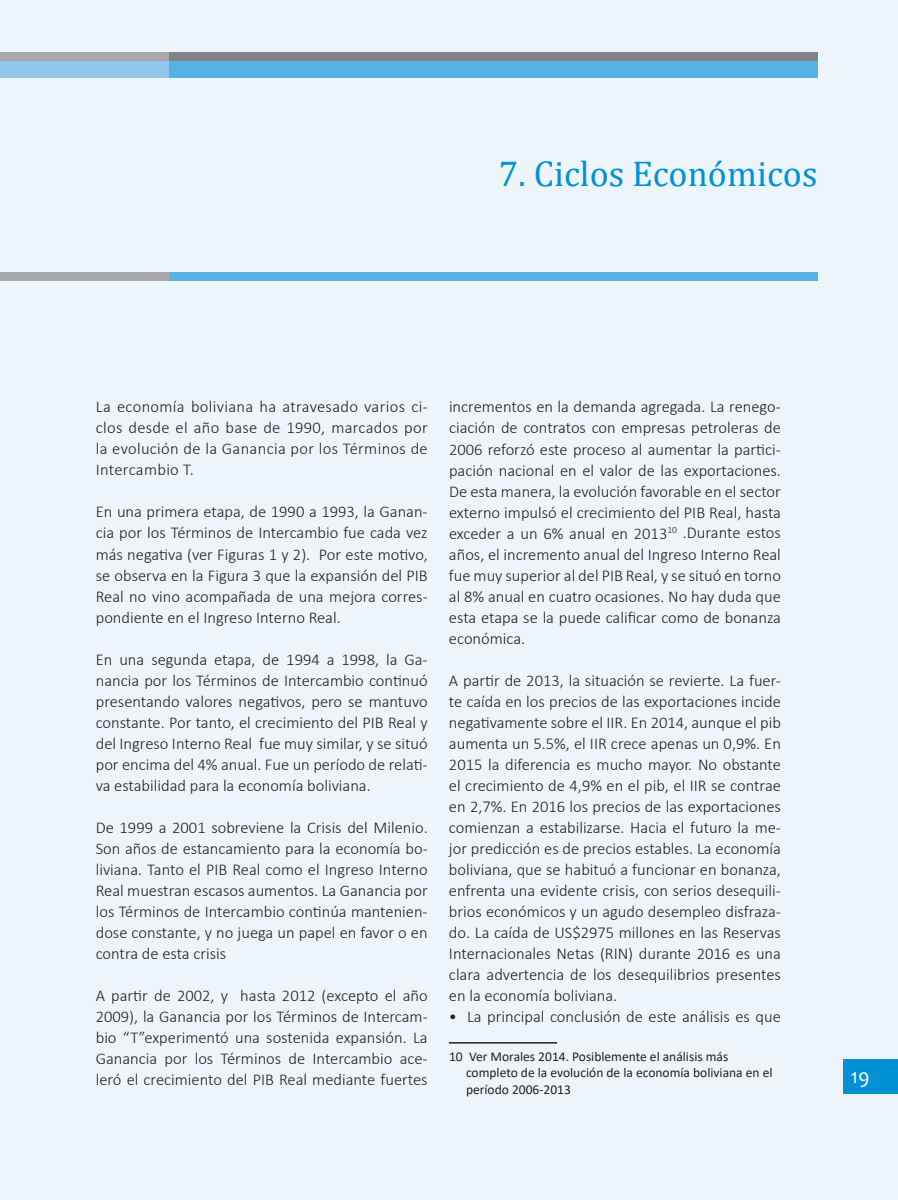
<style>
.page{position:relative;width:898px;height:1200px;background:#fff}
.page>*{position:absolute;margin:0;border:0;box-sizing:border-box;transform-origin:0 0}
.t1{font:36px "Cambria";color:#0091d6}
.t2{font:21px "Candara";color:#fff}
.t3{font:300 16.5px/21px "Calibri";color:#231f20;text-align:justify}
.t4{font:13.5px/16.2px "Calibri";color:#231f20}
</style>
<div class="page">
<div style="left:0;top:0;width:897px;height:1199px;background:#edf5fb"></div>
<div style="left:842px;top:1059px;width:55px;height:34px;background:#0091d6"></div>
<div style="left:0;top:272px;width:817px;height:9px;background:#56b2e4"></div>
<div style="left:0;top:272px;width:169px;height:9px;background:#a8a9ad"></div>
<div style="left:0;top:52px;width:817px;height:26px;background:#91c7ec"></div>
<div style="left:169px;top:61px;width:648px;height:17px;background:#56b2e4"></div>
<div style="left:0;top:52px;width:169px;height:9px;background:#a8a9ad"></div>
<div style="left:169px;top:52px;width:648px;height:9px;background:#808285"></div>
<hr style="left:449px;top:1041px;width:108px;height:2px;background:#231f20">
<h1 class="t1" style="left:498px;top:152px;width:320px">7. Ciclos Económicos</h1>
<p class="t3" style="left:96px;top:396px;width:333px">La economía boliviana ha atravesado varios ci&shy;clos desde el año base de 1990, marcados por la evolución de la Ganancia por los Términos de Intercambio T.</p>
<p class="t3" style="left:96px;top:501px;width:333px">En una primera etapa, de 1990 a 1993, la Ganan&shy;cia por los Términos de Intercambio fue cada vez más negativa (ver Figuras 1 y 2). Por este motivo, se observa en la Figura 3 que la expansión del PIB Real no vino acompañada de una mejora corres&shy;pondiente en el Ingreso Interno Real.</p>
<p class="t3" style="left:96px;top:648px;width:333px">En una segunda etapa, de 1994 a 1998, la Ga&shy;nancia por los Términos de Intercambio continuó presentando valores negativos, pero se mantuvo constante. Por tanto, el crecimiento del PIB Real y del Ingreso Interno Real fue muy similar, y se situó por encima del 4% anual. Fue un período de relati&shy;va estabilidad para la economía boliviana.</p>
<p class="t3" style="left:96px;top:816px;width:333px">De 1999 a 2001 sobreviene la Crisis del Milenio.<br>Son años de estancamiento para la economía bo&shy;liviana. Tanto el PIB Real como el Ingreso Interno Real muestran escasos aumentos. La Ganancia por los Términos de Intercambio continúa mantenien&shy;dose constante, y no juega un papel en favor o en contra de esta crisis</p>
<p class="t3" style="left:96px;top:984px;width:333px">A partir de 2002, y hasta 2012 (excepto el año 2009), la Ganancia por los Términos de Intercam&shy;bio “T”experimentó una sostenida expansión. La Ganancia por los Términos de Intercambio ace&shy;leró el crecimiento del PIB Real mediante fuertes</p>
<p class="t3" style="left:449px;top:396px;width:333px">incrementos en la demanda agregada. La renego&shy;ciación de contratos con empresas petroleras de 2006 reforzó este proceso al aumentar la partici&shy;pación nacional en el valor de las exportaciones.<br>De esta manera, la evolución favorable en el sector externo impulsó el crecimiento del PIB Real, hasta exceder a un 6% anual en 2013<sup>10</sup> .Durante estos años, el incremento anual del Ingreso Interno Real fue muy superior al del PIB Real, y se situó en torno al 8% anual en cuatro ocasiones. No hay duda que esta etapa se la puede calificar como de bonanza económica.</p>
<p class="t3" style="left:449px;top:669px;width:333px">A partir de 2013, la situación se revierte. La fuer&shy;te caída en los precios de las exportaciones incide negativamente sobre el IIR. En 2014, aunque el pib aumenta un 5.5%, el IIR crece apenas un 0,9%. En 2015 la diferencia es mucho mayor. No obstante el crecimiento de 4,9% en el pib, el IIR se contrae en 2,7%. En 2016 los precios de las exportaciones comienzan a estabilizarse. Hacia el futuro la me&shy;jor predicción es de precios estables. La economía boliviana, que se habituó a funcionar en bonanza, enfrenta una evidente crisis, con serios desequili&shy;brios económicos y un agudo desempleo disfraza&shy;do. La caída de US$2975 millones en las Reservas Internacionales Netas (RIN) durante 2016 es una clara advertencia de los desequilibrios presentes en la economía boliviana.</p>
<p class="t3" style="left:449px;top:1005px;width:333px">• La principal conclusión de este análisis es que</p>
<p class="t4" style="left:466px;top:1047px;width:308px;text-indent:-17px">10 Ver Morales 2014. Posiblemente el análisis más completo de la evolución de la economía boliviana en el período 2006-2013</p>
<p class="t2" style="left:850px;top:1062px;width:20px">19</p>
</div>
